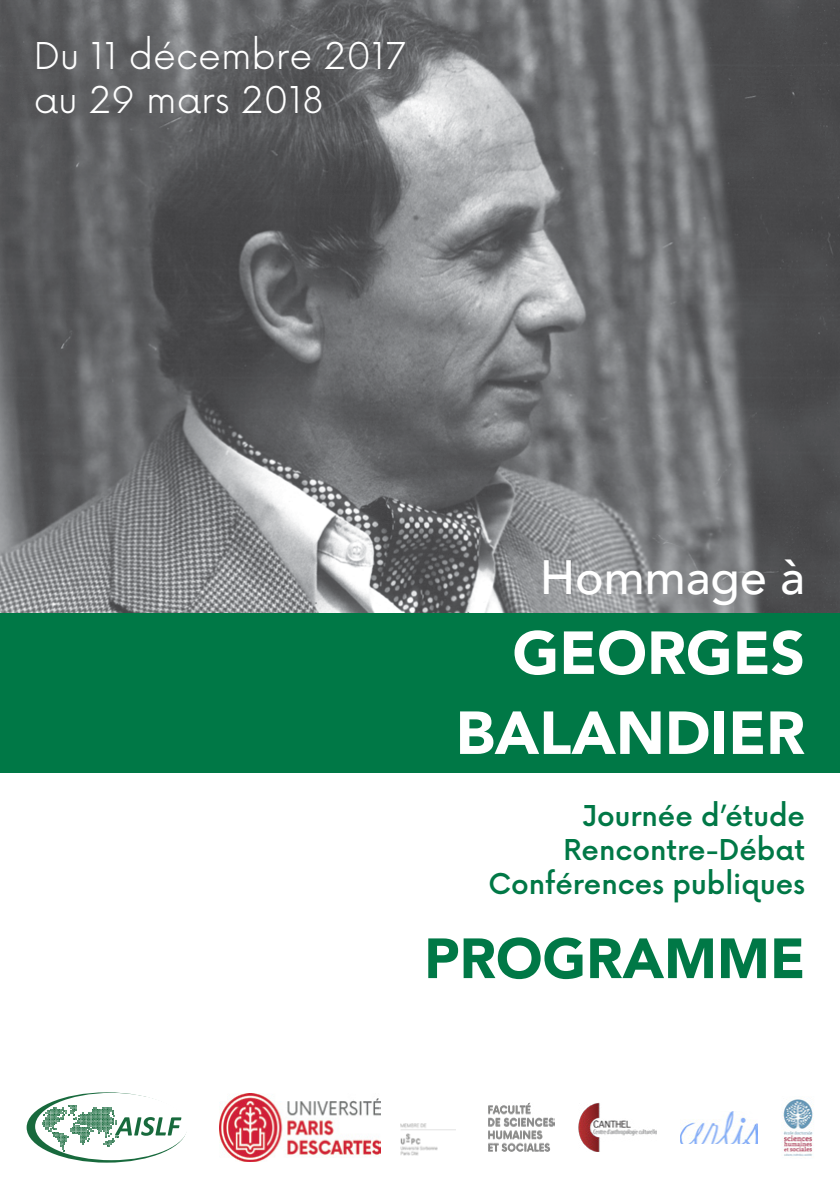
<style>
.page{position:relative;width:840px;height:1191px;background:#fff}
.page>*{position:absolute;margin:0;border:0;box-sizing:border-box;transform-origin:0 0}
.t1{font:900 60px/80px "Avenir";color:#fff;text-align:right}
.t2{font:900 56px "Avenir";color:#007846}
.t3{font:500 48px "Avenir";color:#fff}
.t4{font:300 36px/43.2px "Now";color:#fff}
.t5{font:500 28px/33.6px "Now";color:#007846;text-align:right}
</style>
<div class="page">
<div style="left:0;top:612px;width:839px;height:161px;background:#007846"></div>
<img style="left:0;top:0;width:839px;height:612px">
<img style="left:488px;top:1102px;width:66px;height:49px">
<img style="left:400px;top:1123px;width:55px;height:33px">
<img style="left:219px;top:1093px;width:161px;height:68px">
<svg style="left:27px;top:1092px;width:160px;height:70px"></svg>
<div style="left:35px;top:1093px;width:153px;height:67px;background:#fff;border-radius:50%"></div>
<svg style="left:42px;top:1105px;width:139px;height:46px"></svg>
<img style="left:781px;top:1099px;width:33px;height:57px">
<img style="left:578px;top:1102px;width:78px;height:49px">
<img style="left:680px;top:1111px;width:77px;height:32px">
<p class="t4" style="left:34px;top:32px;width:374px">Du 11 décembre 2017 au 29 mars 2018</p>
<h3 class="t3" style="left:539px;top:535px;width:267px">Hommage à</h3>
<h1 class="t1" style="left:455px;top:611px;width:350px">GEORGES<br>BALANDIER</h1>
<p class="t5" style="left:488px;top:798px;width:318px">Journée d’étude<br>Rencontre-Débat<br>Conférences publiques</p>
<h2 class="t2" style="left:424px;top:910px;width:77px">PROGRA</h2>
<h2 class="t2" style="left:663px;top:910px;width:135px">MME</h2>
</div>
